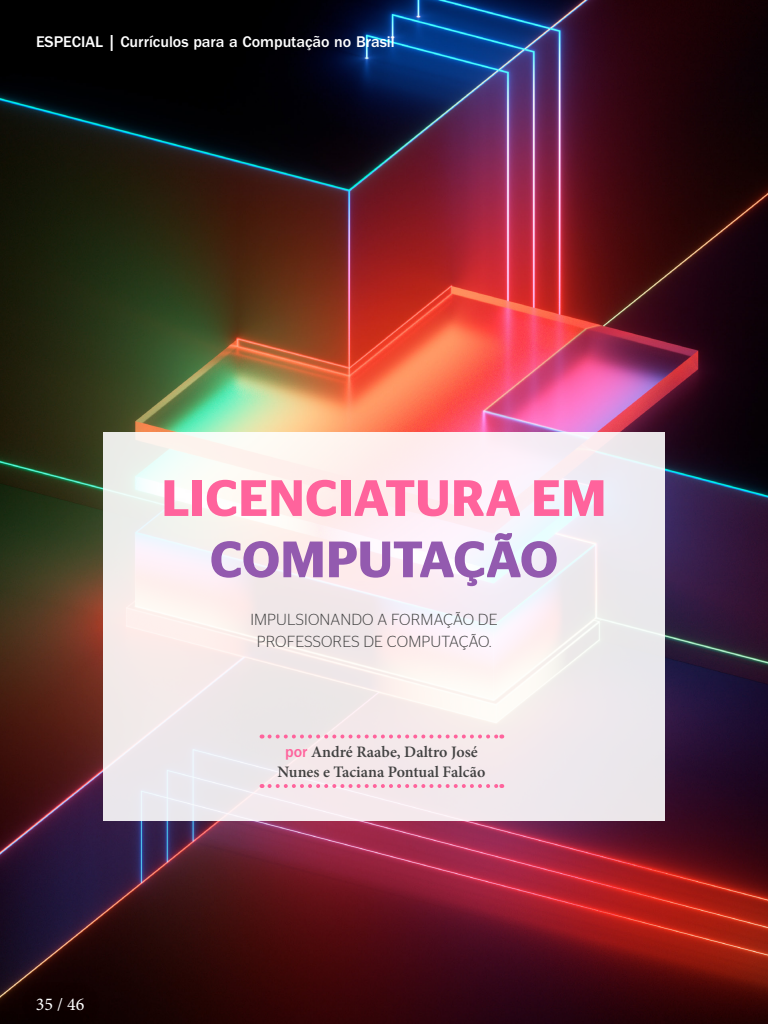
<style>
.page{position:relative;width:768px;height:1024px;background:#fff}
.page>*{position:absolute;margin:0;border:0;box-sizing:border-box;transform-origin:0 0}
.t1{font:600 51px "Stag Sans";letter-spacing:.01em;color:#ff639c}
.t2{font:600 51px "Stag Sans";letter-spacing:-.005em;color:#935aaf}
.t3{font:18px "Minion Pro";color:#fff}
.t4{font:600 16px/19.2px "Minion Pro";color:#424242;text-align:center}
.t5{font:300 16px "Stag Sans";letter-spacing:.01em;color:#424242}
.t6{font:500 16px "ITC Franklin Gothic Std";color:#fff}
.s1{font-family:"ITC Franklin Gothic Std";font-weight:500;color:#ff639c}
</style>
<div class="page">
<img style="left:0;top:0;width:768px;height:1024px">
<div style="left:18px;top:978px;width:86px;height:46px;background:#0f0100"></div>
<svg style="left:103px;top:433px;width:562px;height:388px"></svg>
<svg style="left:270px;top:735px;width:232px;height:4px"></svg>
<svg style="left:270px;top:784px;width:232px;height:4px"></svg>
<p class="t6" style="left:36px;top:33px;width:360px">Especial | Currículos para a Computação no Brasil</p>
<h1 class="t1" style="left:162px;top:469px;width:446px">LICENCIATURA EM</h1>
<h1 class="t2" style="left:210px;top:530px;width:349px">COMPUTAÇÃO</h1>
<p class="t5" style="left:250px;top:611px;width:15px">IMPULSIONANDO</p>
<p class="t5" style="left:377px;top:611px;width:34px">A FORMA</p>
<p class="t5" style="left:443px;top:611px;width:45px">ÇÃO DE</p>
<p class="t5" style="left:257px;top:633px;width:11px">PROFESSORES</p>
<p class="t5" style="left:363px;top:633px;width:45px">DE COMPUTA</p>
<p class="t5" style="left:459px;top:633px;width:34px">ÇÃO.</p>
<p class="t3" style="left:36px;top:992px;width:50px">35 / 46</p>
<p class="t4" style="left:278px;top:743px;width:209px"><span class="s1">por</span> André Raabe, Daltro José<br>Nunes e Taciana Pontual Falcão</p>
</div>
